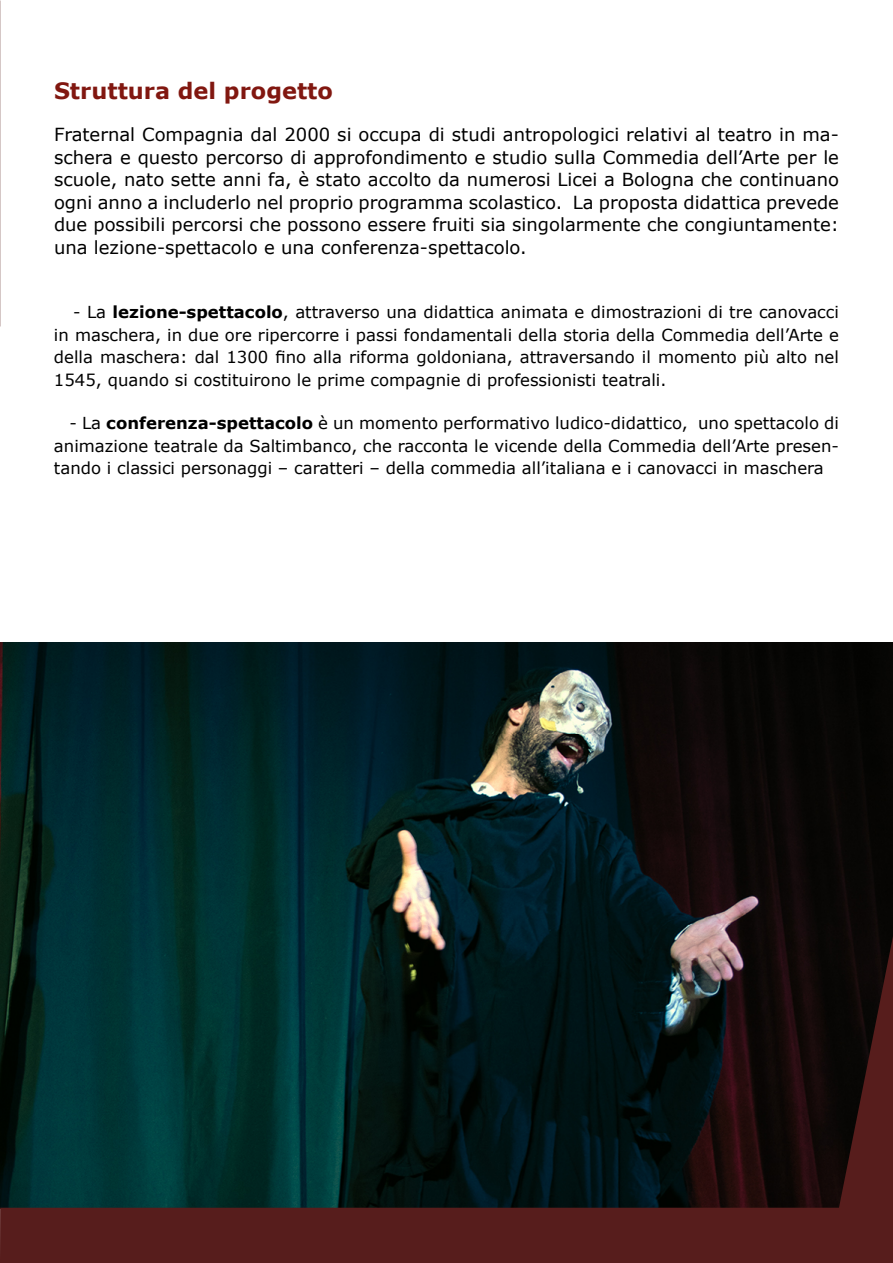
<style>
.page{position:relative;width:893px;height:1263px;background:#fff}
.page>*{position:absolute;margin:0;border:0;box-sizing:border-box;transform-origin:0 0}
.t1{font:700 22.5px "Verdana";color:#811710}
.t2{font:18px/22.5px "Verdana";color:#000;text-align:justify}
.t3{font:16.5px/22.5px "Verdana";color:#000;text-align:justify}
.s1{font-weight:700}
</style>
<div class="page">
<img style="left:0;top:43px;width:1px;height:578px">
<img style="left:0;top:642px;width:893px;height:294px">
<svg style="left:0;top:936px;width:893px;height:327px;background:#161f1f"></svg>
<h1 class="t1" style="left:54px;top:75px;width:280px">Struttura del progetto</h1>
<p class="t2" style="left:54px;top:123px;width:786px">Fraternal Compagnia dal 2000 si occupa di studi antropologici relativi al teatro in ma&shy;schera e questo percorso di approfondimento e studio sulla Commedia dell’Arte per le scuole, nato sette anni fa, è stato accolto da numerosi Licei a Bologna che continuano ogni anno a includerlo nel proprio programma scolastico. La proposta didattica prevede due possibili percorsi che possono essere fruiti sia singolarmente che congiuntamente: una lezione-spettacolo e una conferenza-spettacolo.</p>
<p class="t3" style="left:54px;top:301px;width:786px;text-indent:19px">- La <span class="s1">lezione-spettacolo</span>, attraverso una didattica animata e dimostrazioni di tre canovacci in maschera, in due ore ripercorre i passi fondamentali della storia della Commedia dell’Arte e della maschera: dal 1300 fino alla riforma goldoniana, attraversando il momento più alto nel 1545, quando si costituirono le prime compagnie di professionisti teatrali.</p>
<p class="t3" style="left:54px;top:412px;width:786px;text-indent:15px">- La <span class="s1">conferenza-spettacolo</span> è un momento performativo ludico-didattico, uno spettacolo di animazione teatrale da Saltimbanco, che racconta le vicende della Commedia dell’Arte presen&shy;tando i classici personaggi – caratteri – della commedia all’italiana e i canovacci in maschera</p>
</div>
